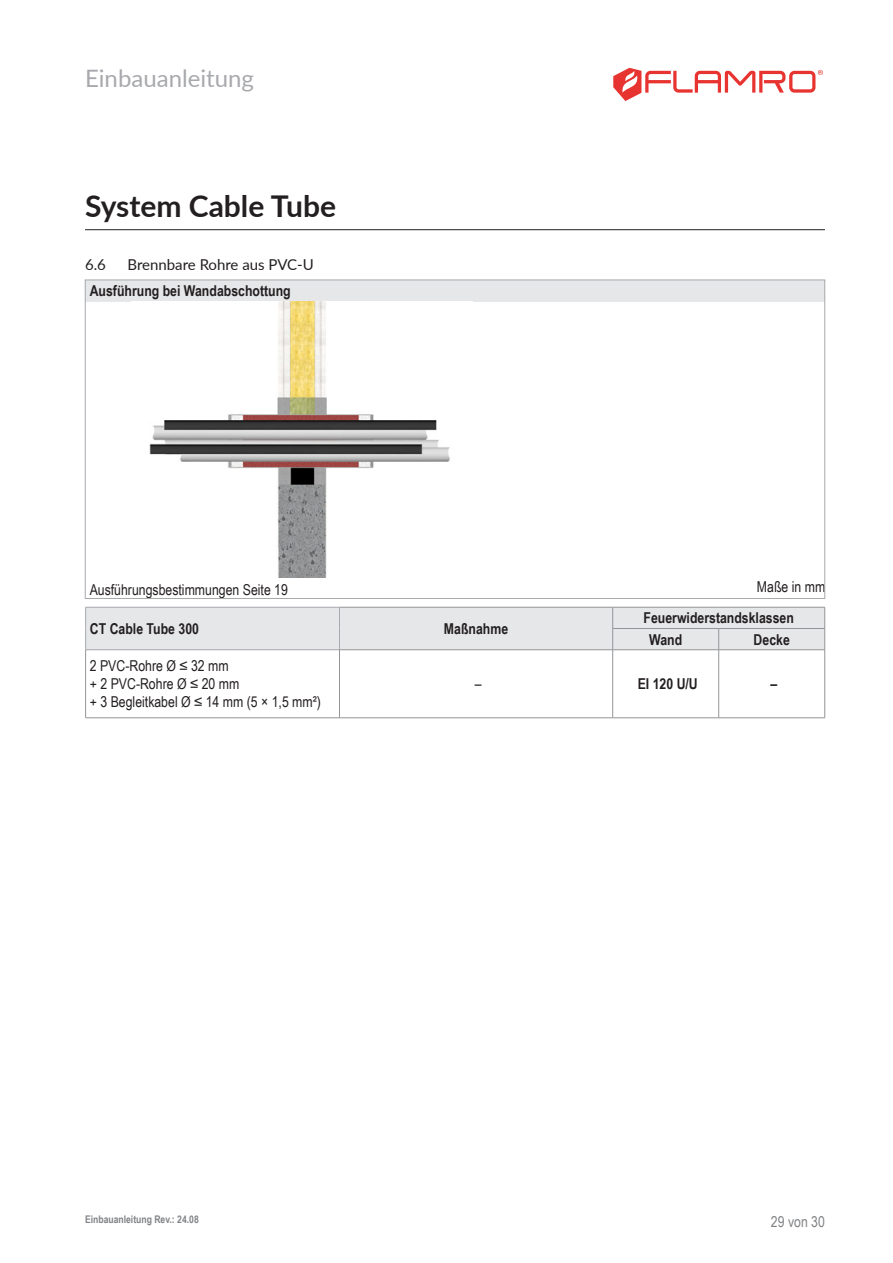
<style>
.page{position:relative;width:893px;height:1263px;background:#fff}
.page>*{position:absolute;margin:0;border:0;box-sizing:border-box;transform-origin:0 0}
.t1{font:700 30px "Lato";color:#231f20}
.t2{font:24px "Lato";color:#a8a9ad}
.p___Tabellentext_links{font:15px "Arial Narrow";color:#231f20}
.p___Tabelle_Kopf_mitte{font:700 15px "Arial Narrow";color:#231f20}
.p___Fließtext{font:15px "Arial Narrow";color:#231f20}
.p___Zwischenüberschrift_grauer_Balken{font:700 15px "Arial Narrow";color:#231f20}
.t3{font:15px "Lato";color:#231f20}
.p___Tabelle_Kopf_links{font:700 15px "Arial Narrow";color:#231f20}
.p___Fließtext_rechtsbündig{font:15px "Arial Narrow";color:#231f20}
.t4{font:15px "Arial Narrow";color:#808285}
.p___Tabellentext_mittig{font:15px "Arial Narrow";color:#231f20}
.t5{font:700 10.5px "Arial Narrow";color:#808285}
</style>
<div class="page">
<hr style="left:85px;top:229px;width:740px;height:1px;background:#231f20">
<div style="left:85px;top:280px;width:740px;height:21px;background:#e6e7e9"></div>
<img style="left:149px;top:301px;width:301px;height:277px">
<div style="left:86px;top:607px;width:253px;height:43px;background:#e6e7e9"></div>
<hr style="left:85px;top:607px;width:255px;height:1px;background:#a8a9ad">
<svg style="left:85px;top:607px;width:1px;height:42px"></svg>
<hr style="left:85px;top:649px;width:254px;height:1px;background:#a8a9ad">
<hr style="left:85px;top:650px;width:1px;height:68px;background:#939598">
<hr style="left:339px;top:650px;width:1px;height:68px;background:#939598">
<hr style="left:85px;top:717px;width:254px;height:1px;background:#939598">
<hr style="left:718px;top:650px;width:1px;height:68px;background:#939598">
<hr style="left:824px;top:650px;width:1px;height:68px;background:#939598">
<hr style="left:719px;top:717px;width:106px;height:1px;background:#939598">
<div style="left:339px;top:607px;width:486px;height:42px;background:#e6e7e9"></div>
<hr style="left:612px;top:650px;width:1px;height:68px;background:#939598">
<hr style="left:339px;top:717px;width:274px;height:1px;background:#939598">
<hr style="left:613px;top:717px;width:106px;height:1px;background:#939598">
<hr style="left:339px;top:649px;width:274px;height:1px;background:#939598">
<hr style="left:613px;top:649px;width:106px;height:1px;background:#939598">
<hr style="left:719px;top:649px;width:106px;height:1px;background:#939598">
<hr style="left:340px;top:607px;width:273px;height:1px;background:#939598">
<svg style="left:613px;top:68px;width:210px;height:33px"></svg>
<h2 class="t2" style="left:85px;top:61px;width:170px">Einbauanleitung</h2>
<h1 class="t1" style="left:85px;top:184px;width:252px">System Cable Tube</h1>
<p class="t3" style="left:85px;top:253px;width:22px">6.6</p>
<p class="t3" style="left:128px;top:253px;width:188px">Brennbare Rohre aus PVC-U</p>
<p class="p___Zwischenüberschrift_grauer_Balken" style="left:90px;top:280px;width:203px">Ausführung bei Wandabschottung</p>
<p class="p___Fließtext" style="left:90px;top:578px;width:200px">Ausführungsbestimmungen Seite 19</p>
<p class="p___Fließtext_rechtsbündig" style="left:757px;top:575px;width:70px">Maße in mm</p>
<p class="p___Tabelle_Kopf_links" style="left:90px;top:617px;width:111px">CT Cable Tube 300</p>
<p class="p___Tabelle_Kopf_mitte" style="left:444px;top:617px;width:66px">Maßnahme</p>
<p class="p___Tabelle_Kopf_mitte" style="left:643px;top:607px;width:152px">Feuerwiderstandsklassen</p>
<p class="p___Tabelle_Kopf_mitte" style="left:649px;top:628px;width:35px">Wand</p>
<p class="p___Tabelle_Kopf_mitte" style="left:754px;top:628px;width:38px">Decke</p>
<p class="p___Tabellentext_links" style="left:90px;top:655px;width:140px">2 PVC-Rohre Ø ≤ 32 mm</p>
<p class="p___Tabellentext_links" style="left:90px;top:673px;width:151px">+ 2 PVC-Rohre Ø ≤ 20 mm</p>
<p class="p___Tabellentext_links" style="left:90px;top:691px;width:233px">+ 3 Begleitkabel Ø ≤ 14 mm (5 × 1,5 mm²)</p>
<p class="p___Tabellentext_mittig" style="left:475px;top:673px;width:8px">–</p>
<p class="p___Tabelle_Kopf_mitte" style="left:638px;top:673px;width:62px">EI 120 U/U</p>
<p class="p___Tabelle_Kopf_mitte" style="left:770px;top:673px;width:8px">–</p>
<p class="t5" style="left:85px;top:1212px;width:115px">Einbauanleitung Rev.: 24.08</p>
<p class="t4" style="left:771px;top:1210px;width:56px">29 von 30</p>
</div>
